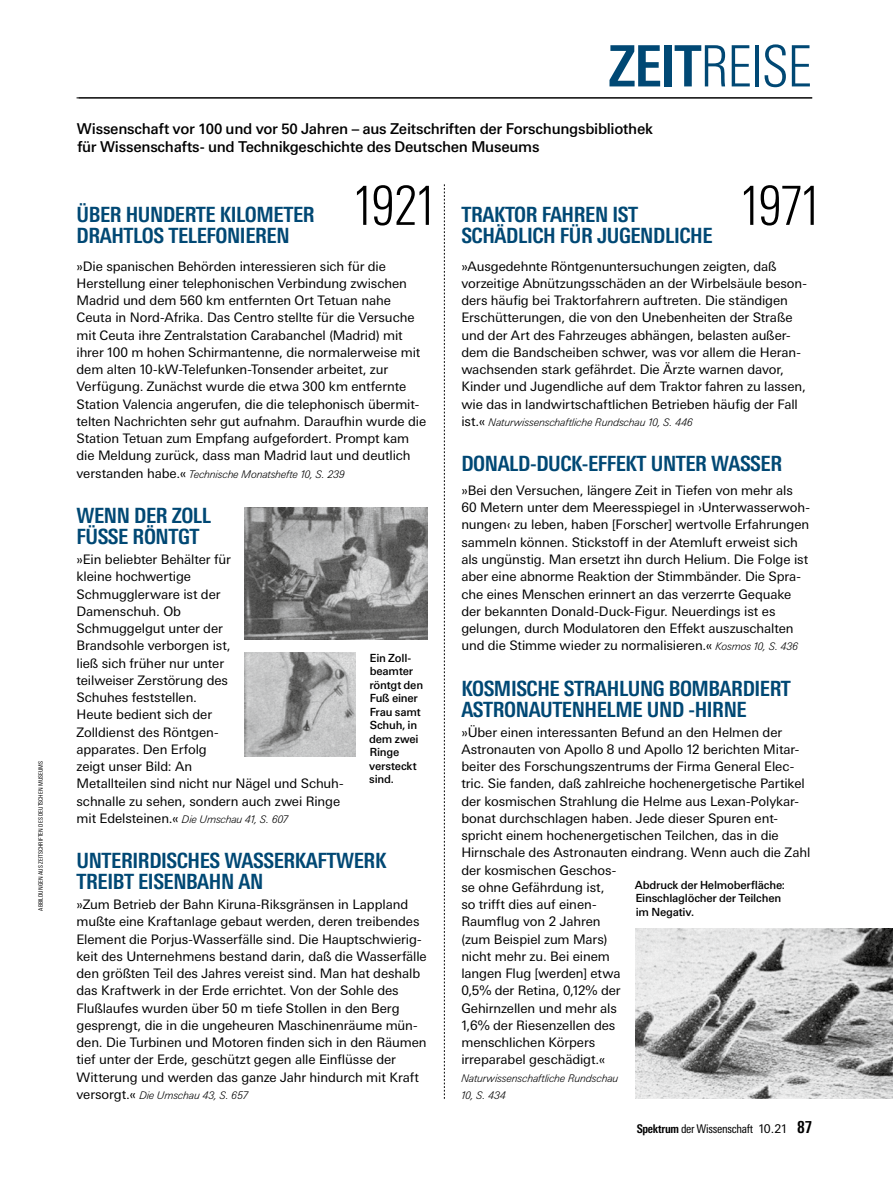
<style>
.page{position:relative;width:893px;height:1191px;background:#fff}
.page>*{position:absolute;margin:0;border:0;box-sizing:border-box;transform-origin:0 0}
.t1{font:300 condensed 57px "Univers Next Pro";letter-spacing:-.035em;color:#004874}
.Pullquote{font:300 condensed 54px "Univers Next Pro";letter-spacing:-.02em;color:#000}
.ZEITREISE_Ueberschri{font:700 condensed 21px/21px "Univers Next Pro";letter-spacing:-.02em;color:#004874}
.Grundtext_ohne_Einzu{font:500 15px/18px "Univers";letter-spacing:-.02em;color:#000}
.Grundtext_ohne_Einzu-2{font:13.2px/17.2px "Univers Next Pro";letter-spacing:-.01em;color:#000}
.t2{font:condensed 12px "Univers Next Pro";letter-spacing:-.025em;color:#000}
.Bildunterschrift{font:500 11.25px/13.5px "Univers";letter-spacing:-.02em;color:#000}
.Grundtext_ohne_Einzu-3{font:italic 300 10.5px/17.2px "Univers Next Pro";letter-spacing:-.005em;color:#000}
.Bildnachweis{font:condensed 6px "Univers Next Pro";letter-spacing:.01em;color:#000}
.s1{font-weight:700}
.s2{font-weight:400;font-style:normal;font-size:13.2px}
.s3{font-weight:300;font-style:italic;font-size:10.5px}
.s4{font-stretch:normal}
.s5{font-weight:700;font-size:16.5px}
</style>
<div class="page">
<hr style="left:77px;top:98px;width:735px;height:1px;background:#000">
<svg style="left:444px;top:184px;width:1px;height:915px"></svg>
<img style="left:244px;top:652px;width:111px;height:104px">
<img style="left:636px;top:928px;width:257px;height:171px">
<img style="left:244px;top:507px;width:183px;height:132px">
<p class="Bildnachweis" style="left:37px;top:911px;width:151px;rotate:-90deg">ABBILDUNGEN AUS ZEITSCHRIFTEN DES DEUTSCHEN MUSEUMS</p>
<h1 class="t1" style="left:608px;top:34px;width:205px"><span class="s1">ZEIT</span>REISE</h1>
<p class="Grundtext_ohne_Einzu" style="left:77px;top:120px;width:578px">Wissenschaft vor 100 und vor 50 Jahren – aus Zeitschriften der Forschungsbibliothek für Wissenschafts- und Technikgeschichte des Deutschen Museums</p>
<p class="Pullquote" style="left:354px;top:175px;width:83px">1921</p>
<p class="Pullquote" style="left:741px;top:175px;width:81px">1971</p>
<p class="ZEITREISE_Ueberschri" style="left:77px;top:204px;width:240px">ÜBER HUNDERTE KILOMETER</p>
<p class="ZEITREISE_Ueberschri" style="left:461px;top:204px;width:253px">TRAKTOR FAHREN IST<br>SCHÄDLICH FÜR JUGENDLICHE</p>
<p class="Grundtext_ohne_Einzu-2" style="left:461px;top:257px;width:347px">»Ausgedehnte Röntgenuntersuchungen zeigten, daß vorzeitige Abnützungsschäden an der Wirbelsäule beson&shy;ders häufig bei Traktorfahrern auftreten. Die ständigen Erschütterungen, die von den Unebenheiten der Straße und der Art des Fahrzeuges abhängen, belasten außer&shy;dem die Bandscheiben schwer, was vor allem die Heran&shy;wachsenden stark gefährdet. Die Ärzte warnen davor, Kinder und Jugendliche auf dem Traktor fahren zu lassen, wie das in landwirtschaftlichen Betrieben häufig der Fall</p>
<p class="Grundtext_ohne_Einzu-3" style="left:461px;top:413px;width:233px"><span class="s2">ist.«</span> Naturwissenschaftliche Rundschau 10, S. 446</p>
<p class="ZEITREISE_Ueberschri" style="left:461px;top:453px;width:322px">DONALD-DUCK-EFFEKT UNTER WASSER</p>
<p class="Grundtext_ohne_Einzu-2" style="left:461px;top:481px;width:350px">»Bei den Versuchen, längere Zeit in Tiefen von mehr als 60 Metern unter dem Meeresspiegel in ›Unterwasserwoh&shy;nungen‹ zu leben, haben [Forscher] wertvolle Erfahrungen sammeln können. Stickstoff in der Atemluft erweist sich als ungünstig. Man ersetzt ihn durch Helium. Die Folge ist aber eine abnorme Reaktion der Stimmbänder. Die Spra&shy;che eines Menschen erinnert an das verzerrte Gequake der bekannten Donald-Duck-Figur. Neuerdings ist es gelungen, durch Modulatoren den Effekt auszuschalten und die Stimme wieder zu normalisieren.« <span class="s3">Kosmos 10, S. 436</span></p>
<p class="ZEITREISE_Ueberschri" style="left:461px;top:677px;width:331px">KOSMISCHE STRAHLUNG BOMBARDIERT<br>ASTRONAUTENHELME UND -HIRNE</p>
<p class="Grundtext_ohne_Einzu-2" style="left:461px;top:723px;width:350px">»Über einen interessanten Befund an den Helmen der Astronauten von Apollo 8 und Apollo 12 berichten Mitar&shy;beiter des Forschungszentrums der Firma General Elec&shy;tric. Sie fanden, daß zahlreiche hochenergetische Partikel der kosmischen Strahlung die Helme aus Lexan-Polykar&shy;bonat durchschlagen haben. Jede dieser Spuren ent&shy;spricht einem hochenergetischen Teilchen, das in die Hirnschale des Astronauten eindrang. Wenn auch die Zahl der kosmischen Geschos-<br>se ohne Gefährdung ist,<br>so trifft dies auf einen-<br>Raumflug von 2 Jahren<br>(zum Beispiel zum Mars)<br>nicht mehr zu. Bei einem<br>langen Flug [werden] etwa<br>0,5% der Retina, 0,12% der<br>Gehirnzellen und mehr als<br>1,6% der Riesenzellen des<br>menschlichen Körpers<br>irreparabel geschädigt.«</p>
<p class="Grundtext_ohne_Einzu-3" style="left:461px;top:1069px;width:159px">Naturwissenschaftliche Rundschau<br>10, S. 434</p>
<p class="ZEITREISE_Ueberschri" style="left:77px;top:225px;width:215px">DRAHTLOS TELEFONIEREN</p>
<p class="Grundtext_ohne_Einzu-2" style="left:77px;top:257px;width:351px">»Die spanischen Behörden interessieren sich für die Herstellung einer telephonischen Verbindung zwischen Madrid und dem 560 km entfernten Ort Tetuan nahe Ceuta in Nord-Afrika. Das Centro stellte für die Versuche mit Ceuta ihre Zentralstation Carabanchel (Madrid) mit ihrer 100 m hohen Schirmantenne, die normalerweise mit dem alten 10-kW-Telefunken-Tonsender arbeitet, zur Verfügung. Zunächst wurde die etwa 300 km entfernte Station Valencia angerufen, die die telephonisch übermit&shy;telten Nachrichten sehr gut aufnahm. Daraufhin wurde die Station Tetuan zum Empfang aufgefordert. Prompt kam die Meldung zurück, dass man Madrid laut und deutlich</p>
<p class="Grundtext_ohne_Einzu-3" style="left:77px;top:465px;width:270px"><span class="s2">verstanden habe.«</span> Technische Monatshefte 10, S. 239</p>
<p class="ZEITREISE_Ueberschri" style="left:77px;top:505px;width:136px">WENN DER ZOLL<br>FÜSSE RÖNTGT</p>
<p class="Grundtext_ohne_Einzu-2" style="left:77px;top:550px;width:269px">»Ein beliebter Behälter für<br>kleine hochwertige<br>Schmugglerware ist der<br>Damenschuh. Ob<br>Schmuggelgut unter der<br>Brandsohle verborgen ist,<br>ließ sich früher nur unter<br>teilweiser Zerstörung des<br>Schuhes feststellen.<br>Heute bedient sich der<br>Zolldienst des Röntgen-<br>apparates. Den Erfolg<br>zeigt unser Bild: An<br>Metallteilen sind nicht nur Nägel und Schuh&shy;schnalle zu sehen, sondern auch zwei Ringe</p>
<p class="Grundtext_ohne_Einzu-3" style="left:77px;top:810px;width:214px"><span class="s2">mit Edelsteinen.«</span> Die Umschau 41, S. 607</p>
<p class="ZEITREISE_Ueberschri" style="left:77px;top:850px;width:311px">UNTERIRDISCHES WASSERKAFTWERK<br>TREIBT EISENBAHN AN</p>
<p class="Grundtext_ohne_Einzu-2" style="left:77px;top:895px;width:352px">»Zum Betrieb der Bahn Kiruna-Riksgränsen in Lappland mußte eine Kraftanlage gebaut werden, deren treibendes Element die Porjus-Wasserfälle sind. Die Hauptschwierig&shy;keit des Unternehmens bestand darin, daß die Wasserfälle den größten Teil des Jahres vereist sind. Man hat deshalb das Kraftwerk in der Erde errichtet. Von der Sohle des Flußlaufes wurden über 50 m tiefe Stollen in den Berg gesprengt, die in die ungeheuren Maschinenräume mün&shy;den. Die Turbinen und Motoren finden sich in den Räumen tief unter der Erde, geschützt gegen alle Einflüsse der Witterung und werden das ganze Jahr hindurch mit Kraft</p>
<p class="Grundtext_ohne_Einzu-3" style="left:77px;top:1086px;width:173px"><span class="s2">versorgt.«</span> Die Umschau 43, S. 657</p>
<p class="Bildunterschrift" style="left:369px;top:651px;width:56px">Ein Zoll&shy;beamter röntgt den<br>Fuß einer<br>Frau samt<br>Schuh, in dem zwei<br>Ringe versteckt sind.</p>
<p class="Bildunterschrift" style="left:635px;top:878px;width:152px">Abdruck der Helmoberfläche:<br>Einschlaglöcher der Teilchen im Negativ.</p>
<p class="t2" style="left:637px;top:1122px;width:177px"><span class="s1">Spektrum</span> der Wissenschaft <span class="s4">10.21</span> <span class="s5">87</span></p>
</div>
